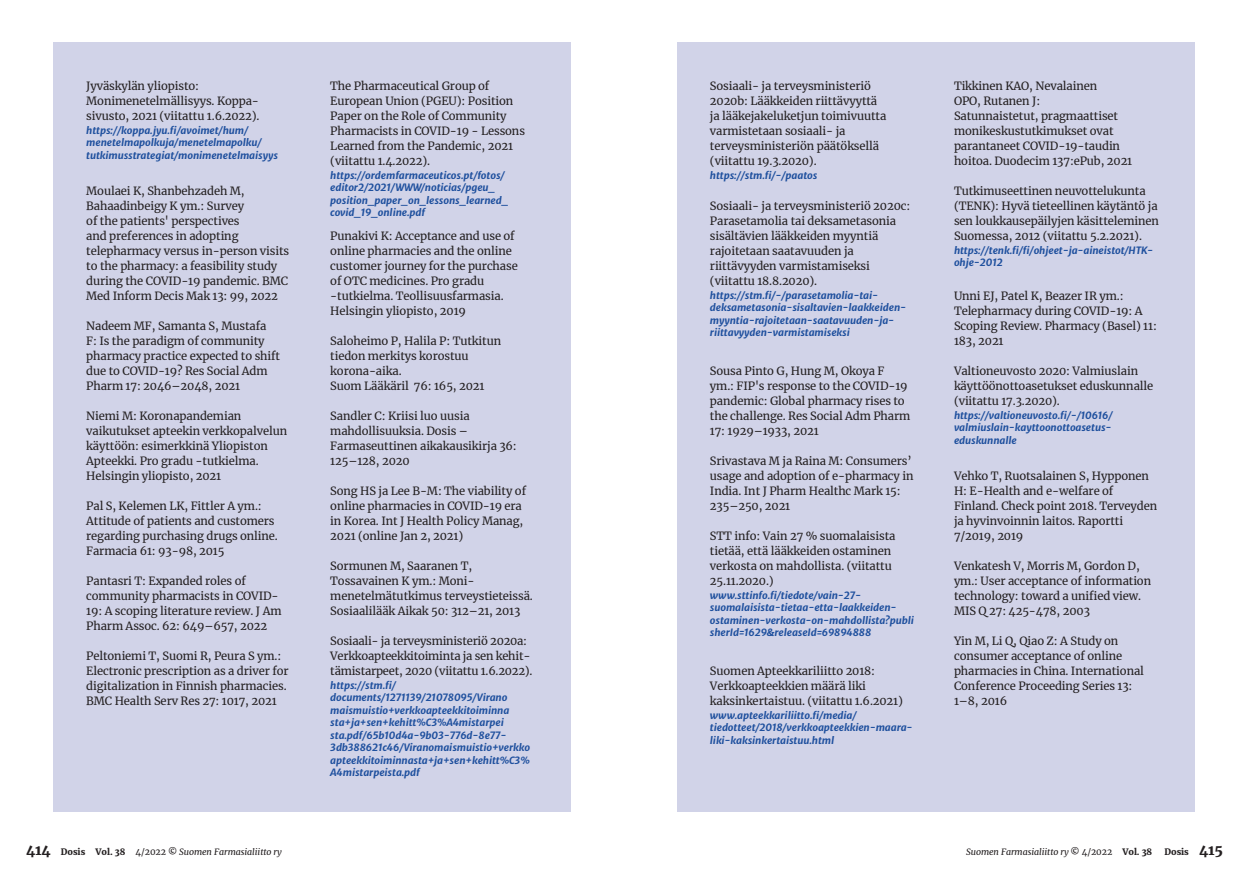
<style>
.page{position:relative;width:1248px;height:886px;background:#fff}
.page>*{position:absolute;margin:0;border:0;box-sizing:border-box;transform-origin:0 0}
.t1{font:11.25px/15px "Merriweather";letter-spacing:-.01em;color:#231f20}
.t2{font:italic 10px/12.5px "Merriweather Sans";letter-spacing:-.01em;color:#1f509e}
.t3{font:italic 8.75px "Merriweather";letter-spacing:-.005em;color:#231f20}
.t4{font:900 8.75px "Merriweather";letter-spacing:-.005em;color:#231f20}
.s1{font-weight:900;font-style:normal;font-size:13.75px}
.s2{font-weight:900;font-style:normal}
.s3{font-style:normal}
.s4{font-size:13.75px}
</style>
<div class="page">
<div style="left:676px;top:43px;width:518px;height:768px;background:#d1d3e8"></div>
<div style="left:53px;top:43px;width:517px;height:768px;background:#d1d3e8"></div>
<p class="t1" style="left:86px;top:78px;width:175px">Jyväskylän yliopisto:<br>Monimenetelmällisyys. Koppa&shy;sivusto, 2021 (viitattu 1.6.2022).</p>
<p class="t2" style="left:86px;top:123px;width:193px">https://koppa.jyu.fi/avoimet/hum/ menetelmapolkuja/menetelmapolku/ tutkimusstrategiat/monimenetelmaisyys</p>
<p class="t1" style="left:86px;top:183px;width:204px">Moulaei K, Shanbehzadeh M,<br>Bahaadinbeigy K ym.: Survey<br>of the patients' perspectives<br>and preferences in adopting telepharmacy versus in-person visits to the pharmacy: a feasibility study during the COVID-19 pandemic. BMC<br>Med Inform Decis Mak 13: 99, 2022</p>
<p class="t1" style="left:86px;top:318px;width:195px">Nadeem MF, Samanta S, Mustafa<br>F: Is the paradigm of community pharmacy practice expected to shift due to COVID-19? Res Social Adm<br>Pharm 17: 2046–2048, 2021</p>
<p class="t1" style="left:86px;top:408px;width:202px">Niemi M: Koronapandemian vaikutukset apteekin verkkopalvelun käyttöön: esimerkkinä Yliopiston<br>Apteekki. Pro gradu -tutkielma.<br>Helsingin yliopisto, 2021</p>
<p class="t1" style="left:86px;top:498px;width:193px">Pal S, Kelemen LK, Fittler A ym.:<br>Attitude of patients and customers regarding purchasing drugs online.<br>Farmacia 61: 93-98, 2015</p>
<p class="t1" style="left:86px;top:573px;width:197px">Pantasri T: Expanded roles of community pharmacists in COVID-<br>19: A scoping literature review. J Am<br>Pharm Assoc. 62: 649–657, 2022</p>
<p class="t1" style="left:86px;top:648px;width:204px">Peltoniemi T, Suomi R, Peura S ym.:<br>Electronic prescription as a driver for digitalization in Finnish pharmacies.<br>BMC Health Serv Res 27: 1017, 2021</p>
<p class="t1" style="left:330px;top:78px;width:196px">The Pharmaceutical Group of<br>European Union (PGEU): Position<br>Paper on the Role of Community<br>Pharmacists in COVID-19 - Lessons<br>Learned from the Pandemic, 2021 (viitattu 1.4.2022).</p>
<p class="t2" style="left:330px;top:168px;width:179px">https://ordemfarmaceuticos.pt/fotos/ editor2/2021/WWW/noticias/pgeu_ position_paper_on_lessons_learned_ covid_19_online.pdf</p>
<p class="t1" style="left:330px;top:228px;width:189px">Punakivi K: Acceptance and use of online pharmacies and the online customer journey for the purchase of OTC medicines. Pro gradu -tutkielma. Teollisuusfarmasia.<br>Helsingin yliopisto, 2019</p>
<p class="t1" style="left:330px;top:333px;width:172px">Saloheimo P, Halila P: Tutkitun tiedon merkitys korostuu korona-aika.<br>Suom Lääkäril 76: 165, 2021</p>
<p class="t1" style="left:330px;top:408px;width:188px">Sandler C: Kriisi luo uusia mahdollisuuksia. Dosis –<br>Farmaseuttinen aikakausikirja 36:<br>125–128, 2020</p>
<p class="t1" style="left:330px;top:483px;width:197px">Song HS ja Lee B-M: The viability of online pharmacies in COVID-19 era in Korea. Int J Health Policy Manag,<br>2021 (online Jan 2, 2021)</p>
<p class="t1" style="left:330px;top:558px;width:204px">Sormunen M, Saaranen T,<br>Tossavainen K ym.: Moni&shy;menetelmätutkimus terveystieteissä.<br>Sosiaalilääk Aikak 50: 312–21, 2013</p>
<p class="t1" style="left:330px;top:633px;width:204px">Sosiaali- ja terveysministeriö 2020a:<br>Verkkoapteekkitoiminta ja sen kehit&shy;tämistarpeet, 2020 (viitattu 1.6.2022).</p>
<p class="t2" style="left:330px;top:678px;width:201px">https://stm.fi/ documents/1271139/21078095/Virano maismuistio+verkkoapteekkitoiminna sta+ja+sen+kehitt%C3%A4mistarpei sta.pdf/65b10d4a-9b03-776d-8e77- 3db388621c46/Viranomaismuistio+verkko apteekkitoiminnasta+ja+sen+kehitt%C3% A4mistarpeista.pdf</p>
<p class="t1" style="left:710px;top:78px;width:178px">Sosiaali- ja terveysministeriö<br>2020b: Lääkkeiden riittävyyttä ja lääkejakeluketjun toimivuutta varmistetaan sosiaali- ja terveysministeriön päätöksellä (viitattu 19.3.2020).</p>
<p class="t2" style="left:710px;top:168px;width:109px">https://stm.fi/-/paatos</p>
<p class="t1" style="left:710px;top:198px;width:202px">Sosiaali- ja terveysministeriö 2020c:<br>Parasetamolia tai deksametasonia sisältävien lääkkeiden myyntiä rajoitetaan saatavuuden ja riittävyyden varmistamiseksi (viitattu 18.8.2020).</p>
<p class="t2" style="left:710px;top:288px;width:198px">https://stm.fi/-/parasetamolia-tai&shy;deksametasonia-sisaltavien-laakkeiden&shy;myyntia-rajoitetaan-saatavuuden-ja&shy;riittavyyden-varmistamiseksi</p>
<p class="t1" style="left:710px;top:363px;width:202px">Sousa Pinto G, Hung M, Okoya F ym.: FIP's response to the COVID-19 pandemic: Global pharmacy rises to the challenge. Res Social Adm Pharm<br>17: 1929–1933, 2021</p>
<p class="t1" style="left:710px;top:453px;width:205px">Srivastava M ja Raina M: Consumers’ usage and adoption of e-pharmacy in<br>India. Int J Pharm Healthc Mark 15:<br>235–250, 2021</p>
<p class="t1" style="left:710px;top:528px;width:187px">STT info: Vain 27 % suomalaisista tietää, että lääkkeiden ostaminen verkosta on mahdollista. (viitattu<br>25.11.2020.)</p>
<p class="t2" style="left:710px;top:588px;width:205px">www.sttinfo.fi/tiedote/vain-27- suomalaisista-tietaa-etta-laakkeiden&shy;ostaminen-verkosta-on-mahdollista?publi sherId=1629&amp;releaseId=69894888</p>
<p class="t1" style="left:710px;top:663px;width:194px">Suomen Apteekkariliitto 2018:<br>Verkkoapteekkien määrä liki kaksinkertaistuu. (viitattu 1.6.2021)</p>
<p class="t2" style="left:710px;top:708px;width:204px">www.apteekkariliitto.fi/media/ tiedotteet/2018/verkkoapteekkien-maara&shy;liki-kaksinkertaistuu.html</p>
<p class="t1" style="left:953px;top:78px;width:180px">Tikkinen KAO, Nevalainen<br>OPO, Rutanen J:<br>Satunnaistetut, pragmaattiset monikeskustutkimukset ovat parantaneet COVID-19-taudin hoitoa. Duodecim 137:ePub, 2021</p>
<p class="t1" style="left:953px;top:183px;width:206px">Tutkimuseettinen neuvottelukunta (TENK): Hyvä tieteellinen käytäntö ja sen loukkausepäilyjen käsitteleminen Suomessa, 2012 (viitattu 5.2.2021).</p>
<p class="t2" style="left:953px;top:243px;width:201px">https://tenk.fi/fi/ohjeet-ja-aineistot/HTK&shy;ohje-2012</p>
<p class="t1" style="left:953px;top:288px;width:204px">Unni EJ, Patel K, Beazer IR ym.:<br>Telepharmacy during COVID-19: A<br>Scoping Review. Pharmacy (Basel) 11:<br>183, 2021</p>
<p class="t1" style="left:953px;top:363px;width:201px">Valtioneuvosto 2020: Valmiuslain käyttöönottoasetukset eduskunnalle (viitattu 17.3.2020).</p>
<p class="t2" style="left:953px;top:408px;width:160px;text-align:justify">https://valtioneuvosto.fi/-/10616/ valmiuslain-kayttoonottoasetus&shy;eduskunnalle</p>
<p class="t1" style="left:953px;top:468px;width:205px">Vehko T, Ruotsalainen S, Hypponen<br>H: E-Health and e-welfare of<br>Finland. Check point 2018. Terveyden ja hyvinvoinnin laitos. Raportti<br>7/2019, 2019</p>
<p class="t1" style="left:953px;top:558px;width:199px">Venkatesh V, Morris M, Gordon D, ym.: User acceptance of information technology: toward a unified view.<br>MIS Q 27: 425-478, 2003</p>
<p class="t1" style="left:953px;top:633px;width:191px">Yin M, Li Q, Qiao Z: A Study on consumer acceptance of online pharmacies in China. International<br>Conference Proceeding Series 13:<br>1–8, 2016</p>
<p class="t3" style="left:26px;top:846px;width:257px"><span class="s1">414</span> <span class="s2">Dosis Vol. 38</span> <span class="s3">4/2022</span> <span class="s2">©</span> Suomen Farmasialiitto ry</p>
<p class="t3" style="left:966px;top:846px;width:188px">Suomen Farmasialiitto ry <span class="s2">©</span> <span class="s3">4/2022</span> <span class="s2">Vol. 38</span></p>
<p class="t4" style="left:1164px;top:846px;width:60px">Dosis <span class="s4">415</span></p>
</div>
